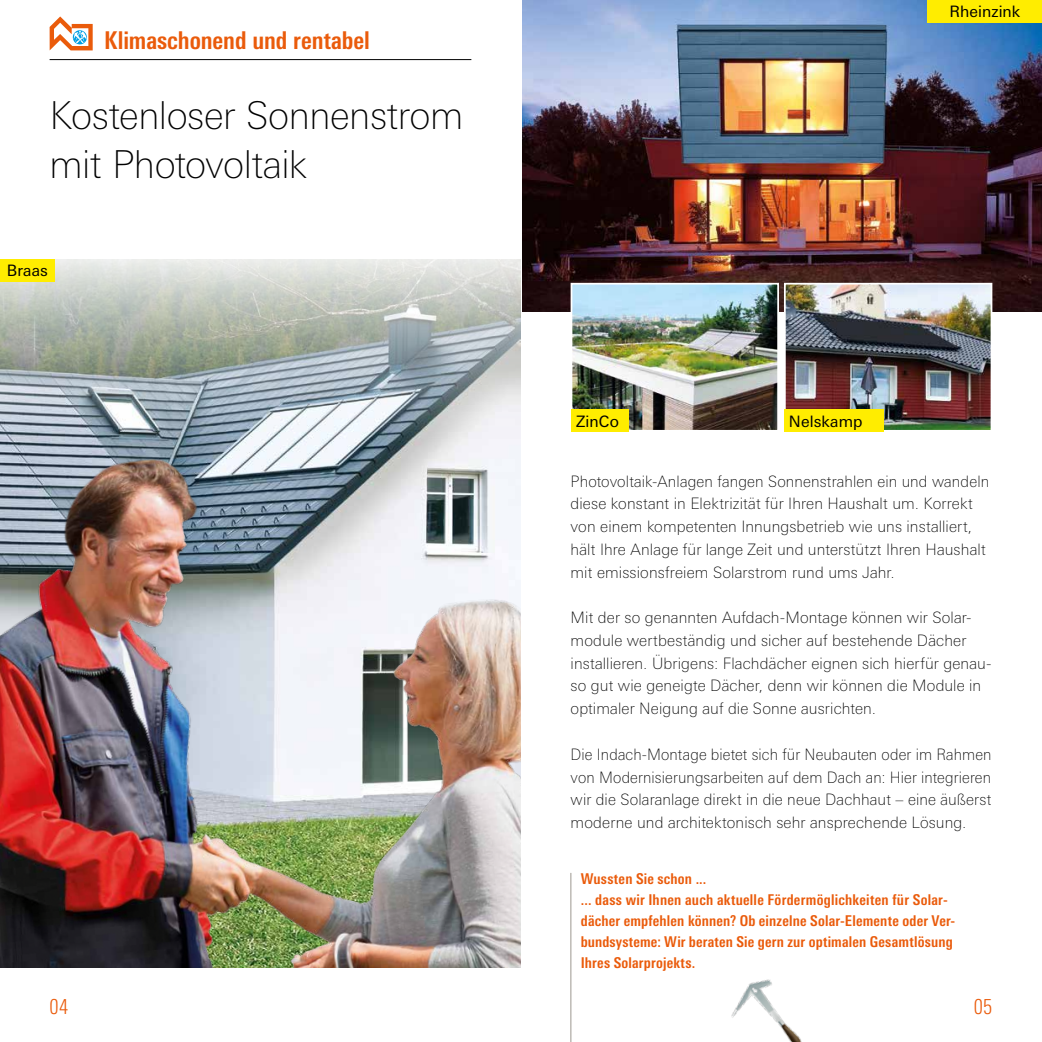
<style>
.page{position:relative;width:1042px;height:1042px;background:#fff}
.page>*{position:absolute;margin:0;border:0;box-sizing:border-box;transform-origin:0 0}
.t1{font:100 38.5px/49px "Linotype Univers Basic";letter-spacing:-.01em;color:#000}
.t2{font:700 condensed 24.5px "Linotype Univers";letter-spacing:-.005em;color:#ea5b0b}
.t3{font:300 condensed 21px "Linotype Univers";color:#ea5b0b}
.t4{font:100 15.75px/22.8px "Linotype Univers Basic";letter-spacing:.01em;color:#000}
.t5{font:100 15.75px/22.8px "Linotype Univers Basic";letter-spacing:.01em;color:#000;text-align:justify;scale:.96 1}
.t6{font:15.75px "Linotype Univers Basic";letter-spacing:.005em;color:#000}
.t7{font:700 condensed 14.88px/21px "Linotype Univers";letter-spacing:.01em;color:#ea5b0b}
</style>
<div class="page">
<img style="left:522px;top:0;width:520px;height:311px">
<img style="left:0;top:259px;width:521px;height:147px">
<img style="left:0;top:406px;width:521px;height:562px">
<svg style="left:50px;top:17px;width:43px;height:33px"></svg>
<hr style="left:50px;top:59px;width:421px;height:1px;background:#000">
<hr style="left:570px;top:873px;width:1px;height:169px;background:#9c978f">
<img style="left:731px;top:979px;width:71px;height:63px">
<img style="left:787px;top:286px;width:202px;height:143px">
<div style="left:784px;top:283px;width:208px;height:149px;border:2px solid #fff"></div>
<div style="left:0;top:259px;width:55px;height:22px;background:#ffed00"></div>
<div style="left:784px;top:409px;width:99px;height:23px;background:#ffed00"></div>
<img style="left:573px;top:286px;width:203px;height:143px">
<div style="left:570px;top:283px;width:209px;height:149px;border:2px solid #fff"></div>
<div style="left:571px;top:409px;width:57px;height:23px;background:#ffed00"></div>
<div style="left:928px;top:0;width:114px;height:22px;background:#ffed00"></div>
<h2 class="t2" style="left:104px;top:26px;width:267px">Klimaschonend und rentabel</h2>
<h1 class="t1" style="left:50px;top:91px;width:415px">Kostenloser Sonnenstrom mit Photovoltaik</h1>
<p class="t6" style="left:7px;top:262px;width:43px">Braas</p>
<p class="t6" style="left:949px;top:3px;width:72px">Rheinzink</p>
<p class="t6" style="left:576px;top:412px;width:44px">ZinCo</p>
<p class="t6" style="left:789px;top:412px;width:75px">Nelskamp</p>
<p class="t4" style="left:570px;top:470px;width:420px">Photovoltaik-Anlagen fangen Sonnenstrahlen ein und wandeln diese konstant in Elektrizität für Ihren Haushalt um. Korrekt von einem kompetenten Innungsbetrieb wie uns installiert, hält Ihre Anlage für lange Zeit und unterstützt Ihren Haushalt mit emissionsfreiem Solarstrom rund ums Jahr.</p>
<p class="t4" style="left:570px;top:606px;width:422px">Mit der so genannten Aufdach-Montage können wir Solar&shy;module wertbeständig und sicher auf bestehende Dächer installieren. Übrigens: Flachdächer eignen sich hierfür genau&shy;so gut wie geneigte Dächer, denn wir können die Module in optimaler Neigung auf die Sonne ausrichten.</p>
<p class="t5" style="left:570px;top:743px;width:440px">Die Indach-Montage bietet sich für Neubauten oder im Rahmen von Modernisierungsarbeiten auf dem Dach an: Hier integrieren wir die Solaranlage direkt in die neue Dachhaut – eine äußerst moderne und architektonisch sehr ansprechende Lösung.</p>
<p class="t7" style="left:581px;top:868px;width:376px">Wussten Sie schon ...<br>... dass wir Ihnen auch aktuelle Fördermöglichkeiten für Solar&shy;dächer empfehlen können? Ob einzelne Solar-Elemente oder Ver&shy;bundsysteme: Wir beraten Sie gern zur optimalen Gesamtlösung Ihres Solarprojekts.</p>
<h3 class="t3" style="left:50px;top:994px;width:20px">04</h3>
<h3 class="t3" style="left:974px;top:994px;width:20px">05</h3>
</div>
